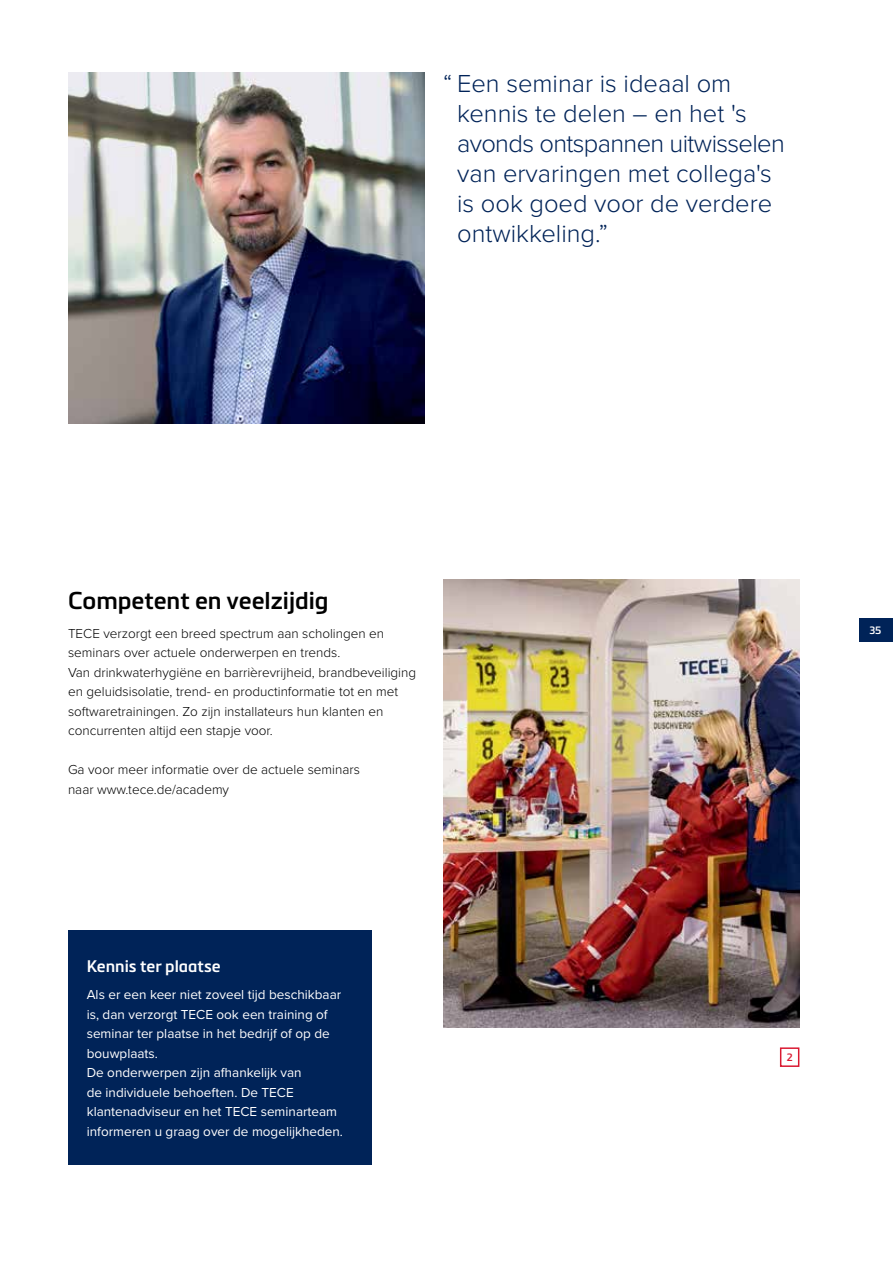
<style>
.page{position:relative;width:893px;height:1263px;background:#fff}
.page>*{position:absolute;margin:0;border:0;box-sizing:border-box;transform-origin:0 0}
.t1{font:300 25.5px/30px "Proxima Nova";color:#002358}
.t2{font:600 24px "Metronic Pro";color:#000}
.t3{font:600 16.5px "Metronic Pro";color:#fff}
.t4{font:300 13.5px/19.5px "Proxima Nova";color:#000}
.t5{font:13.5px/19.5px "Proxima Nova";color:#fff}
.t6{font:600 10.5px "Metronic Pro";color:#fff}
.t7{font:600 10.5px "Metronic Pro";color:#da1a32}
</style>
<div class="page">
<img style="left:68px;top:72px;width:356px;height:351px">
<div style="left:780px;top:1047px;width:19px;height:20px;border:2px solid #da1a32"></div>
<img style="left:443px;top:579px;width:356px;height:449px">
<div style="left:68px;top:930px;width:303px;height:234px;background:#002358"></div>
<div style="left:859px;top:618px;width:34px;height:24px;background:#002358"></div>
<h1 class="t1" style="left:457px;top:67px;width:329px;text-indent:-14px">“ Een seminar is ideaal om kennis te delen – en het 's avonds ontspannen uitwisselen van ervaringen met collega's is ook goed voor de verdere ontwikkeling.”</h1>
<h2 class="t2" style="left:68px;top:585px;width:262px">Competent en veelzijdig</h2>
<p class="t4" style="left:68px;top:623px;width:350px">TECE verzorgt een breed spectrum aan scholingen en seminars over actuele onderwerpen en trends.<br>Van drinkwaterhygiëne en barrièrevrijheid, brandbeveiliging en geluidsisolatie, trend- en productinformatie tot en met softwaretrainingen. Zo zijn installateurs hun klanten en concurrenten altijd een stapje voor.</p>
<p class="t4" style="left:68px;top:759px;width:293px">Ga voor meer informatie over de actuele seminars naar www.tece.de/academy</p>
<p class="t3" style="left:87px;top:956px;width:135px">Kennis ter plaatse</p>
<p class="t5" style="left:87px;top:984px;width:258px">Als er een keer niet zoveel tijd beschikbaar is, dan verzorgt TECE ook een training of seminar ter plaatse in het bedrijf of op de bouwplaats.<br>De onderwerpen zijn afhankelijk van<br>de individuele behoeften. De TECE klantenadviseur en het TECE seminarteam informeren u graag over de mogelijkheden.</p>
<p class="t6" style="left:869px;top:624px;width:14px">35</p>
<p class="t7" style="left:786px;top:1051px;width:8px">2</p>
</div>
